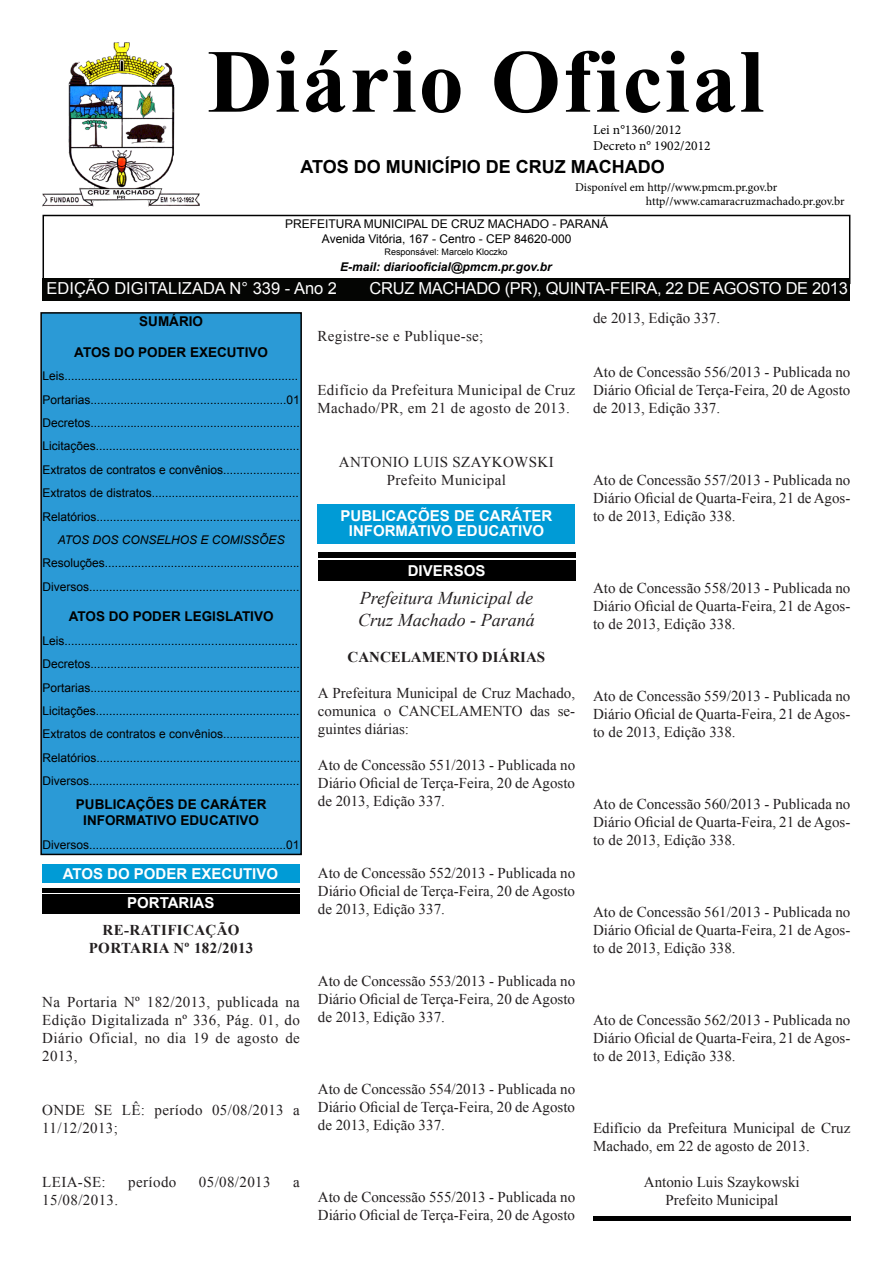
<style>
.page{position:relative;width:893px;height:1263px;background:#fff}
.page>*{position:absolute;margin:0;border:0;box-sizing:border-box;transform-origin:0 0}
.t1{font:700 90px "Times New Roman";letter-spacing:.025em;color:#000}
.t2{font:italic 18px "Times New Roman";color:#231f20}
.t3{font:700 18px "Arial";color:#000}
.t4{font:16.5px "Arial";letter-spacing:-.02em;color:#fff}
.t5{font:16.5px "Arial";color:#fff}
.t6{font:15px/18px "Times New Roman";color:#231f20;text-align:justify}
.t7{font:15px/18px "Times New Roman";letter-spacing:.025em;color:#231f20}
.t8{font:700 15px "Arial";color:#fff}
.t9{font:700 15px "Times New Roman";letter-spacing:.025em;color:#231f20}
.t10{font:700 15px "Times New Roman";color:#231f20}
.t11{font:700 13.5px "Arial";color:#000}
.t12{font:13.5px "Minion Pro";color:#000}
.t13{font:12px "Arial";color:#000}
.t14{font:12px "Minion Pro";letter-spacing:-.005em;color:#000}
.t15{font:italic 700 12px "Arial";color:#000}
.t16{font:italic 12px "Arial";color:#000}
.t17{font:9px "Arial";color:#000}
</style>
<div class="page">
<div style="left:43px;top:215px;width:807px;height:69px;border:2px solid #000"></div>
<div style="left:40px;top:312px;width:262px;height:543px;background:#2b9ad6;border:2px solid #000"></div>
<div style="left:43px;top:278px;width:807px;height:22px;background:#040503"></div>
<img style="left:43px;top:42px;width:157px;height:164px">
<div style="left:318px;top:504px;width:257px;height:40px;background:#009bd6"></div>
<div style="left:318px;top:561px;width:257px;height:20px;background:#000"></div>
<div style="left:318px;top:553px;width:257px;height:5px;background:#000"></div>
<div style="left:43px;top:864px;width:257px;height:18px;background:#009bd6"></div>
<div style="left:42px;top:894px;width:258px;height:19px;background:#000"></div>
<hr style="left:42px;top:888px;width:258px;height:4px;background:#000">
<hr style="left:593px;top:1216px;width:257px;height:4px;background:#000">
<p class="t1" style="left:207px;top:19px;width:558px">Diário Oficial</p>
<p class="t12" style="left:593px;top:121px;width:90px">Lei n°1360/2012</p>
<p class="t12" style="left:593px;top:137px;width:119px">Decreto n° 1902/2012</p>
<p class="t3" style="left:300px;top:155px;width:366px">ATOS DO MUNICÍPIO DE CRUZ MACHADO</p>
<p class="t14" style="left:575px;top:179px;width:204px">Disponível em http//www.pmcm.pr.gov.br</p>
<p class="t14" style="left:646px;top:193px;width:200px">http//www.camaracruzmachado.pr.gov.br</p>
<p class="t13" style="left:285px;top:216px;width:325px">PREFEITURA MUNICIPAL DE CRUZ MACHADO - PARANÁ</p>
<p class="t13" style="left:322px;top:231px;width:251px">Avenida Vitória, 167 - Centro - CEP 84620-000</p>
<p class="t17" style="left:385px;top:246px;width:125px">Responsável: Marcelo Kloczko</p>
<p class="t15" style="left:340px;top:259px;width:213px">E-mail: diariooficial@pmcm.pr.gov.br</p>
<p class="t5" style="left:47px;top:278px;width:292px">EDIÇÃO DIGITALIZADA N° 339 - Ano 2</p>
<p class="t4" style="left:370px;top:278px;width:480px">CRUZ MACHADO (PR), QUINTA-FEIRA, 22 DE AGOSTO DE 2013</p>
<p class="t11" style="left:139px;top:312px;width:65px">SUMÁRIO</p>
<p class="t11" style="left:74px;top:343px;width:195px">ATOS DO PODER EXECUTIVO</p>
<p class="t13" style="left:43px;top:368px;width:257px">Leis......................................................................</p>
<p class="t13" style="left:43px;top:392px;width:259px">Portarias...........................................................01</p>
<p class="t13" style="left:43px;top:415px;width:259px">Decretos...............................................................</p>
<p class="t13" style="left:43px;top:438px;width:258px">Licitações.............................................................</p>
<p class="t13" style="left:43px;top:462px;width:259px">Extratos de contratos e convênios.......................</p>
<p class="t13" style="left:43px;top:485px;width:258px">Extratos de distratos............................................</p>
<p class="t13" style="left:43px;top:509px;width:259px">Relatórios.............................................................</p>
<p class="t16" style="left:58px;top:532px;width:228px">ATOS DOS CONSELHOS E COMISSÕES</p>
<p class="t13" style="left:43px;top:555px;width:259px">Resoluções...........................................................</p>
<p class="t13" style="left:43px;top:579px;width:258px">Diversos...............................................................</p>
<p class="t11" style="left:69px;top:608px;width:206px">ATOS DO PODER LEGISLATIVO</p>
<p class="t13" style="left:43px;top:633px;width:257px">Leis......................................................................</p>
<p class="t13" style="left:43px;top:656px;width:259px">Decretos...............................................................</p>
<p class="t13" style="left:43px;top:680px;width:259px">Portarias...............................................................</p>
<p class="t13" style="left:43px;top:703px;width:258px">Licitações.............................................................</p>
<p class="t13" style="left:43px;top:726px;width:259px">Extratos de contratos e convênios.......................</p>
<p class="t13" style="left:43px;top:750px;width:259px">Relatórios.............................................................</p>
<p class="t13" style="left:43px;top:773px;width:258px">Diversos...............................................................</p>
<p class="t11" style="left:76px;top:795px;width:192px">PUBLICAÇÕES DE CARÁTER</p>
<p class="t11" style="left:83px;top:812px;width:177px">INFORMATIVO EDUCATIVO</p>
<p class="t13" style="left:43px;top:837px;width:258px">Diversos...........................................................01</p>
<p class="t6" style="left:593px;top:308px;width:129px">de 2013, Edição 337.</p>
<p class="t7" style="left:317px;top:326px;width:168px">Registre-se e Publique-se;</p>
<p class="t6" style="left:593px;top:362px;width:259px">Ato de Concessão 556/2013 - Publicada no Diário Oficial de Terça-Feira, 20 de Agosto de 2013, Edição 337.</p>
<p class="t7" style="left:317px;top:380px;width:259px">Edifício da Prefeitura Municipal de Cruz<br>Machado/PR, em 21 de agosto de 2013.</p>
<p class="t7" style="left:339px;top:452px;width:216px">ANTONIO LUIS SZAYKOWSKI</p>
<p class="t7" style="left:387px;top:470px;width:121px">Prefeito Municipal</p>
<p class="t6" style="left:593px;top:470px;width:259px">Ato de Concessão 557/2013 - Publicada no Diário Oficial de Quarta-Feira, 21 de Agos&shy;to de 2013, Edição 338.</p>
<p class="t8" style="left:341px;top:506px;width:213px">PUBLICAÇÕES DE CARÁTER</p>
<p class="t8" style="left:349px;top:521px;width:197px">INFORMATIVO EDUCATIVO</p>
<p class="t8" style="left:408px;top:560px;width:79px">DIVERSOS</p>
<p class="t2" style="left:360px;top:586px;width:175px">Prefeitura Municipal de</p>
<p class="t2" style="left:358px;top:607px;width:178px">Cruz Machado - Paraná</p>
<p class="t10" style="left:348px;top:646px;width:199px">CANCELAMENTO DIÁRIAS</p>
<p class="t6" style="left:318px;top:683px;width:259px">A Prefeitura Municipal de Cruz Machado, comunica o CANCELAMENTO das se&shy;guintes diárias:</p>
<p class="t6" style="left:318px;top:755px;width:259px">Ato de Concessão 551/2013 - Publicada no Diário Oficial de Terça-Feira, 20 de Agosto de 2013, Edição 337.</p>
<p class="t6" style="left:593px;top:578px;width:259px">Ato de Concessão 558/2013 - Publicada no Diário Oficial de Quarta-Feira, 21 de Agos&shy;to de 2013, Edição 338.</p>
<p class="t6" style="left:593px;top:686px;width:259px">Ato de Concessão 559/2013 - Publicada no Diário Oficial de Quarta-Feira, 21 de Agos&shy;to de 2013, Edição 338.</p>
<p class="t6" style="left:593px;top:794px;width:259px">Ato de Concessão 560/2013 - Publicada no Diário Oficial de Quarta-Feira, 21 de Agos&shy;to de 2013, Edição 338.</p>
<p class="t8" style="left:63px;top:863px;width:217px">ATOS DO PODER EXECUTIVO</p>
<p class="t8" style="left:127px;top:893px;width:89px">PORTARIAS</p>
<p class="t9" style="left:103px;top:920px;width:139px">RE-RATIFICAÇÃO</p>
<p class="t9" style="left:89px;top:938px;width:166px">PORTARIA Nº 182/2013</p>
<p class="t6" style="left:42px;top:993px;width:259px">Na Portaria Nº 182/2013, publicada na Edição Digitalizada nº 336, Pág. 01, do Diário Oficial, no dia 19 de agosto de 2013,</p>
<p class="t7" style="left:42px;top:1101px;width:259px">ONDE SE LÊ: período 05/08/2013 a<br>11/12/2013;</p>
<p class="t6" style="left:42px;top:1173px;width:65px">LEIA-SE:</p>
<p class="t7" style="left:128px;top:1173px;width:50px">período</p>
<p class="t6" style="left:199px;top:1173px;width:73px">05/08/2013</p>
<p class="t6" style="left:293px;top:1173px;width:8px">a</p>
<p class="t6" style="left:42px;top:1191px;width:77px">15/08/2013.</p>
<p class="t6" style="left:318px;top:863px;width:259px">Ato de Concessão 552/2013 - Publicada no Diário Oficial de Terça-Feira, 20 de Agosto de 2013, Edição 337.</p>
<p class="t6" style="left:318px;top:971px;width:259px">Ato de Concessão 553/2013 - Publicada no Diário Oficial de Terça-Feira, 20 de Agosto de 2013, Edição 337.</p>
<p class="t6" style="left:318px;top:1079px;width:259px">Ato de Concessão 554/2013 - Publicada no Diário Oficial de Terça-Feira, 20 de Agosto de 2013, Edição 337.</p>
<p class="t6" style="left:318px;top:1187px;width:259px">Ato de Concessão 555/2013 - Publicada no<br>Diário Oficial de Terça-Feira, 20 de Agosto</p>
<p class="t6" style="left:593px;top:902px;width:259px">Ato de Concessão 561/2013 - Publicada no Diário Oficial de Quarta-Feira, 21 de Agos&shy;to de 2013, Edição 338.</p>
<p class="t6" style="left:593px;top:1010px;width:259px">Ato de Concessão 562/2013 - Publicada no Diário Oficial de Quarta-Feira, 21 de Agos&shy;to de 2013, Edição 338.</p>
<p class="t6" style="left:593px;top:1118px;width:259px">Edifício da Prefeitura Municipal de Cruz<br>Machado, em 22 de agosto de 2013.</p>
<p class="t6" style="left:644px;top:1172px;width:157px">Antonio Luis Szaykowski</p>
<p class="t6" style="left:665px;top:1190px;width:114px">Prefeito Municipal</p>
</div>
